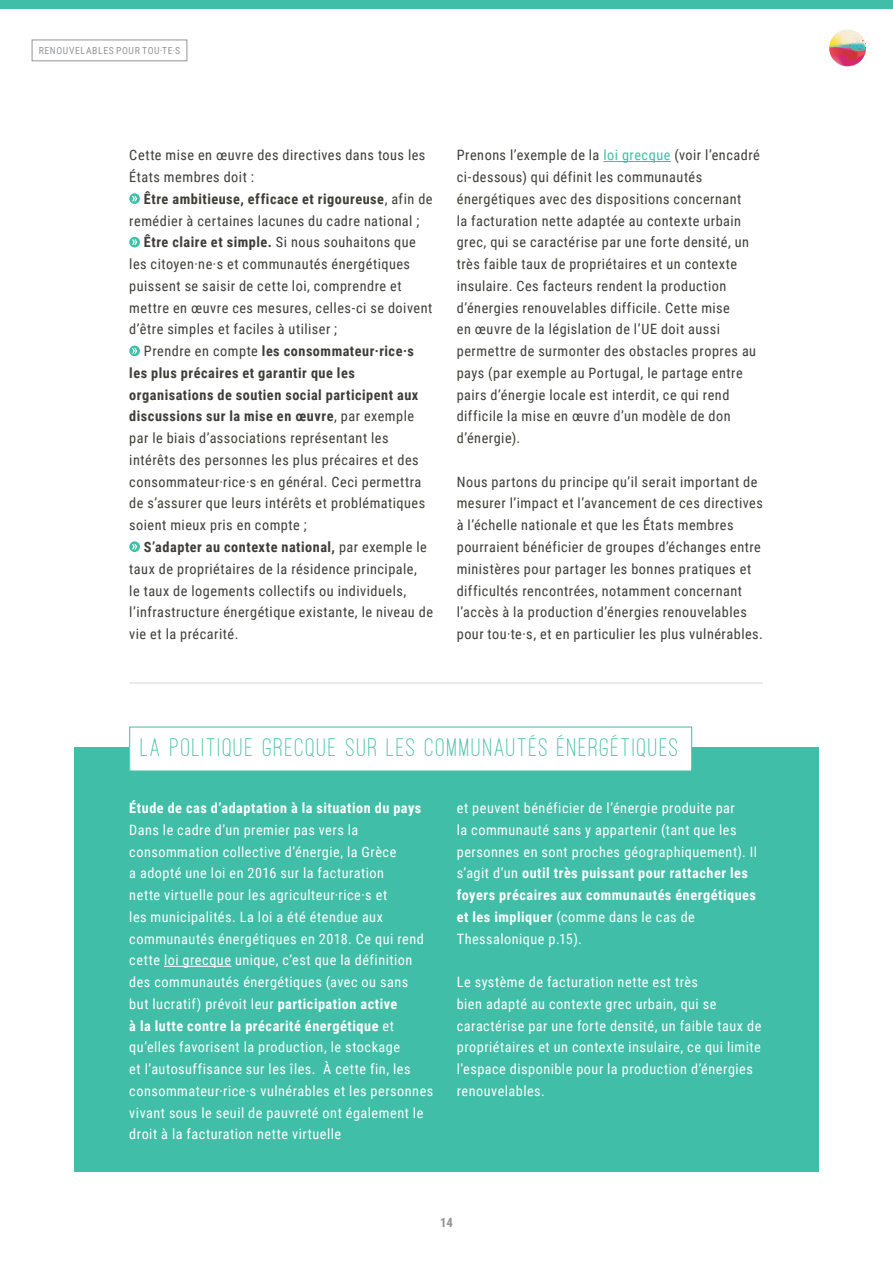
<style>
.page{position:relative;width:893px;height:1263px;background:#fff}
.page>*{position:absolute;margin:0;border:0;box-sizing:border-box;transform-origin:0 0}
.t1{font:500 26.25px "Ostrich Sans";letter-spacing:.075em;color:#40bea7}
.Copytext{font:14.25px/21.8px "Roboto Condensed";letter-spacing:.035em;color:#3e3d39}
.Copytext-2{font:14.25px/21.8px "Roboto Condensed";letter-spacing:.035em;color:#fff}
.t2{font:700 14.25px "Roboto Condensed";letter-spacing:.035em;color:#fff}
.Seitenzahlen{font:700 12.75px "Roboto Condensed";color:#939598}
.t3{font:9.75px "Roboto Condensed";letter-spacing:.06em;color:#939598}
.s1{font-weight:700}
.s2{color:#40bea7}
</style>
<div class="page">
<svg style="left:129px;top:193px;width:11px;height:11px"></svg>
<svg style="left:132px;top:196px;width:5px;height:5px"></svg>
<div style="left:129px;top:237px;width:11px;height:10px;background:#40bea7;border-radius:50%"></div>
<svg style="left:132px;top:239px;width:5px;height:6px"></svg>
<div style="left:129px;top:346px;width:11px;height:10px;background:#40bea7;border-radius:50%"></div>
<svg style="left:132px;top:348px;width:5px;height:6px"></svg>
<svg style="left:129px;top:541px;width:11px;height:11px"></svg>
<svg style="left:132px;top:544px;width:5px;height:5px"></svg>
<hr style="left:603px;top:161px;width:68px;height:1px;background:#40bea7">
<hr style="left:129px;top:682px;width:634px;height:2px;background:#dcdddf">
<div style="left:74px;top:747px;width:745px;height:425px;background:#40bea7"></div>
<hr style="left:164px;top:966px;width:67px;height:1px;background:#fff">
<div style="left:130px;top:727px;width:562px;height:44px;background:#fff"></div>
<svg style="left:829px;top:30px;width:43px;height:36px"></svg>
<svg style="left:32px;top:40px;width:155px;height:21px"></svg>
<div style="left:0;top:0;width:893px;height:9px;background:#40bea7"></div>
<p class="t3" style="left:39px;top:44px;width:143px">RENOUVELABLES POUR TOU·TE·S</p>
<p class="Copytext" style="left:129px;top:144px;width:298px">Cette mise en œuvre des directives dans tous les<br>États membres doit :</p>
<p class="Copytext" style="left:129px;top:187px;width:305px;text-indent:15px"><span class="s1">Être ambitieuse, efficace et rigoureuse</span>, afin de remédier à certaines lacunes du cadre national ;</p>
<p class="Copytext" style="left:129px;top:231px;width:304px;text-indent:15px"><span class="s1">Être claire et simple.</span> Si nous souhaitons que les citoyen·ne·s et communautés énergétiques puissent se saisir de cette loi, comprendre et mettre en œuvre ces mesures, celles-ci se doivent d’être simples et faciles à utiliser ;</p>
<p class="Copytext" style="left:129px;top:340px;width:297px;text-indent:15px">Prendre en compte <span class="s1">les consommateur·rice·s les plus précaires et garantir que les organisations de soutien social participent aux discussions sur la mise en œuvre</span>, par exemple par le biais d’associations représentant les intérêts des personnes les plus précaires et des consommateur·rice·s en général. Ceci permettra de s’assurer que leurs intérêts et problématiques soient mieux pris en compte ;</p>
<p class="Copytext" style="left:129px;top:535px;width:305px;text-indent:15px"><span class="s1">S’adapter au contexte national,</span> par exemple le taux de propriétaires de la résidence principale,<br>le taux de logements collectifs ou individuels, l’infrastructure énergétique existante, le niveau de vie et la précarité.</p>
<p class="Copytext" style="left:457px;top:144px;width:305px">Prenons l’exemple de la <span class="s2">loi grecque</span> (voir l’encadré ci-dessous) qui définit les communautés énergétiques avec des dispositions concernant<br>la facturation nette adaptée au contexte urbain grec, qui se caractérise par une forte densité, un très faible taux de propriétaires et un contexte insulaire. Ces facteurs rendent la production d’énergies renouvelables difficile. Cette mise<br>en œuvre de la législation de l’UE doit aussi permettre de surmonter des obstacles propres au pays (par exemple au Portugal, le partage entre pairs d’énergie locale est interdit, ce qui rend difficile la mise en œuvre d’un modèle de don d’énergie).</p>
<p class="Copytext" style="left:457px;top:470px;width:308px">Nous partons du principe qu’il serait important de mesurer l’impact et l’avancement de ces directives à l’échelle nationale et que les États membres pourraient bénéficier de groupes d’échanges entre ministères pour partager les bonnes pratiques et difficultés rencontrées, notamment concernant l’accès à la production d’énergies renouvelables pour tou·te·s, et en particulier les plus vulnérables.</p>
<h2 class="t1" style="left:141px;top:734px;width:539px">LA POLITIQUE GRECQUE SUR LES COMMUNAUTÉS ÉNERGÉTIQUES</h2>
<h3 class="t2" style="left:129px;top:798px;width:293px">Étude de cas d’adaptation à la situation du pays</h3>
<p class="Copytext-2" style="left:129px;top:818px;width:305px">Dans le cadre d’un premier pas vers la consommation collective d’énergie, la Grèce<br>a adopté une loi en 2016 sur la facturation<br>nette virtuelle pour les agriculteur·rice·s et<br>les municipalités. La loi a été étendue aux communautés énergétiques en 2018. Ce qui rend cette loi grecque unique, c’est que la définition des communautés énergétiques (avec ou sans<br>but lucratif) prévoit leur <span class="s1">participation active<br>à la lutte contre la précarité énergétique</span> et qu’elles favorisent la production, le stockage<br>et l’autosuffisance sur les îles. À cette fin, les consommateur·rice·s vulnérables et les personnes vivant sous le seuil de pauvreté ont également le droit à la facturation nette virtuelle</p>
<p class="Copytext-2" style="left:457px;top:796px;width:302px">et peuvent bénéficier de l’énergie produite par<br>la communauté sans y appartenir (tant que les personnes en sont proches géographiquement). Il s’agit d’un <span class="s1">outil très puissant pour rattacher les foyers précaires aux communautés énergétiques et les impliquer</span> (comme dans le cas de Thessalonique p.15).</p>
<p class="Copytext-2" style="left:457px;top:970px;width:306px">Le système de facturation nette est très<br>bien adapté au contexte grec urbain, qui se caractérise par une forte densité, un faible taux de propriétaires et un contexte insulaire, ce qui limite l’espace disponible pour la production d’énergies renouvelables.</p>
<p class="Seitenzahlen" style="left:440px;top:1214px;width:14px">14</p>
</div>
